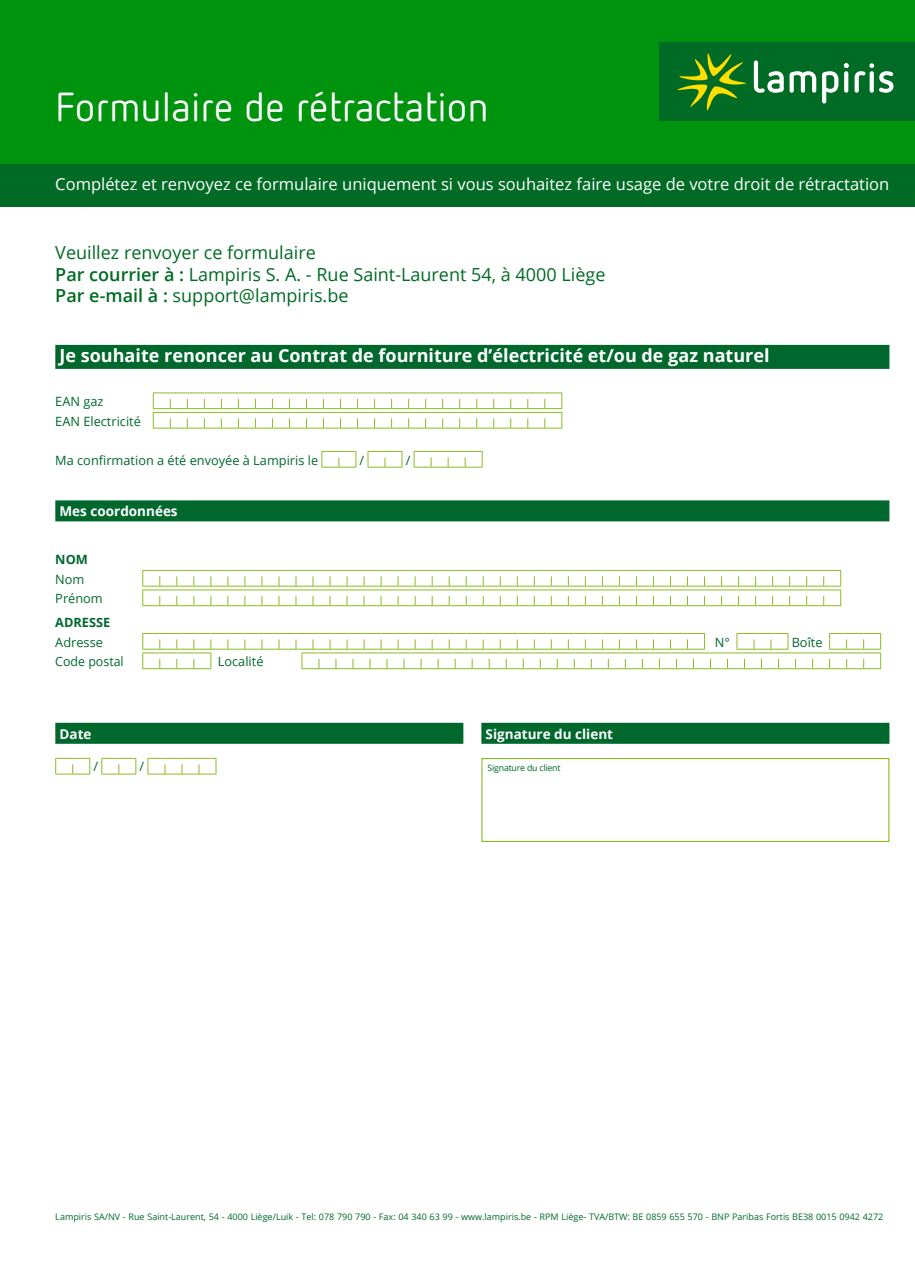
<style>
.page{position:relative;width:915px;height:1263px;background:#fff}
.page>*{position:absolute;margin:0;border:0;box-sizing:border-box;transform-origin:0 0}
.t1{font:40.5px "Netto OT";color:#fff}
.t2{font:18px/21.6px "Open Sans";color:#006b24}
.t3{font:700 18px "Open Sans";color:#fff}
.t4{font:16.5px "Open Sans";color:#fff}
.t5{font:700 13.5px "Open Sans";color:#fff}
.t6{font:12.75px/19.5px "Open Sans";color:#00682d}
.t7{font:700 12.75px "Open Sans";color:#00682d}
.t8{font:9px "Open Sans";color:#00682d}
.t9{font:8.85px "Open Sans";letter-spacing:-.02em;color:#00682d}
.s1{font-weight:600}
</style>
<div class="page">
<div style="left:0;top:147px;width:914px;height:59px;background:#006b24"></div>
<div style="left:0;top:0;width:914px;height:164px;background:#00940e"></div>
<div style="left:659px;top:43px;width:255px;height:78px;background:#006b24"></div>
<svg style="left:677px;top:53px;width:69px;height:58px"></svg>
<svg style="left:789px;top:63px;width:59px;height:41px"></svg>
<svg style="left:854px;top:63px;width:39px;height:30px"></svg>
<svg style="left:753px;top:60px;width:30px;height:33px"></svg>
<div style="left:55px;top:723px;width:408px;height:21px;background:#00682d"></div>
<svg style="left:55px;top:758px;width:35px;height:17px"></svg>
<svg style="left:101px;top:758px;width:35px;height:17px"></svg>
<svg style="left:147px;top:758px;width:69px;height:17px"></svg>
<div style="left:481px;top:723px;width:408px;height:21px;background:#00682d"></div>
<div style="left:55px;top:500px;width:834px;height:21px;background:#00682d"></div>
<svg style="left:153px;top:392px;width:409px;height:37px"></svg>
<svg style="left:321px;top:451px;width:35px;height:17px"></svg>
<svg style="left:367px;top:451px;width:35px;height:17px"></svg>
<svg style="left:413px;top:451px;width:69px;height:17px"></svg>
<svg style="left:142px;top:570px;width:699px;height:36px"></svg>
<svg style="left:142px;top:633px;width:739px;height:36px"></svg>
<div style="left:55px;top:345px;width:834px;height:24px;background:#00682d"></div>
<div style="left:481px;top:758px;width:408px;height:84px;border:1px solid #88bd1f"></div>
<h1 class="t1" style="left:55px;top:82px;width:435px">Formulaire de rétractation</h1>
<h3 class="t4" style="left:55px;top:173px;width:835px">Complétez et renvoyez ce formulaire uniquement si vous souhaitez faire usage de votre droit de rétractation</h3>
<h2 class="t2" style="left:55px;top:241px;width:551px">Veuillez renvoyer ce formulaire<br><span class="s1">Par courrier à :</span> Lampiris S. A. - Rue Saint-Laurent 54, à 4000 Liège<br><span class="s1">Par e-mail à :</span> support@lampiris.be</h2>
<h2 class="t3" style="left:60px;top:343px;width:711px">Je souhaite renoncer au Contrat de fourniture d’électricité et/ou de gaz naturel</h2>
<h3 class="t6" style="left:55px;top:391px;width:87px">EAN gaz<br>EAN Electricité</h3>
<h3 class="t6" style="left:55px;top:450px;width:264px">Ma confirmation a été envoyée à Lampiris le</h3>
<h3 class="t6" style="left:359px;top:450px;width:6px">/</h3>
<h3 class="t6" style="left:405px;top:450px;width:6px">/</h3>
<h3 class="t5" style="left:60px;top:502px;width:120px">Mes coordonnées</h3>
<h3 class="t7" style="left:55px;top:550px;width:34px">NOM</h3>
<h3 class="t6" style="left:55px;top:569px;width:49px">Nom<br>Prénom</h3>
<h3 class="t7" style="left:55px;top:613px;width:56px">ADRESSE</h3>
<h3 class="t6" style="left:55px;top:632px;width:49px">Adresse</h3>
<h3 class="t6" style="left:714px;top:632px;width:17px">N°</h3>
<h3 class="t6" style="left:791px;top:632px;width:32px">Boîte</h3>
<h3 class="t6" style="left:55px;top:651px;width:70px">Code postal</h3>
<h3 class="t6" style="left:218px;top:651px;width:47px">Localité</h3>
<h3 class="t5" style="left:60px;top:724px;width:33px">Date</h3>
<h3 class="t6" style="left:93px;top:757px;width:6px">/</h3>
<h3 class="t6" style="left:139px;top:757px;width:6px">/</h3>
<h3 class="t5" style="left:485px;top:724px;width:129px">Signature du client</h3>
<p class="t9" style="left:487px;top:762px;width:74px">Signature du client</p>
<p class="t8" style="left:55px;top:1211px;width:829px">Lampiris SA/NV - Rue Saint-Laurent, 54 - 4000 Liège/Luik - Tel: 078 790 790 - Fax: 04 340 63 99 - www.lampiris.be - RPM Liège- TVA/BTW: BE 0859 655 570 - BNP Paribas Fortis BE38 0015 0942 4272</p>
</div>
